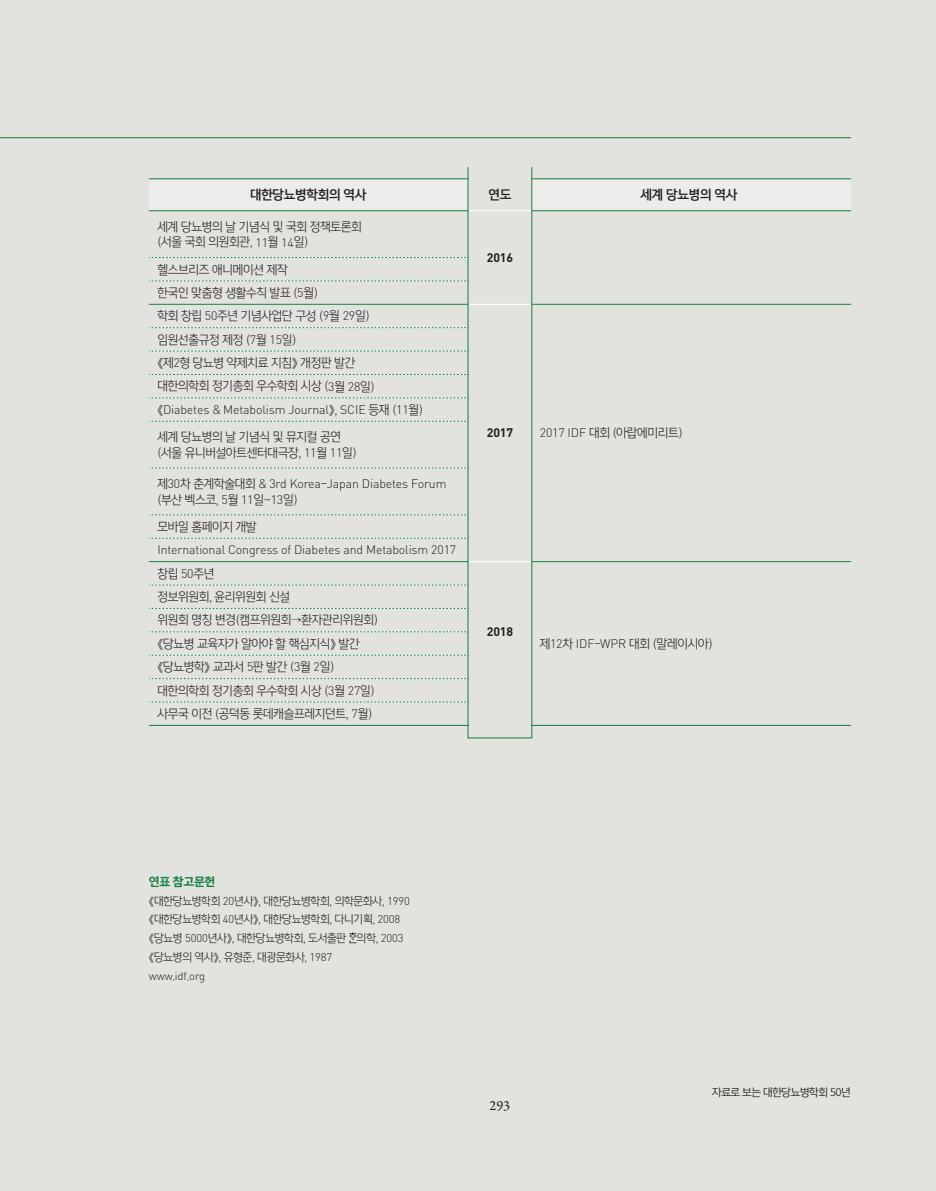
<style>
.page{position:relative;width:936px;height:1191px;background:#fff}
.page>*{position:absolute;margin:0;border:0;box-sizing:border-box;transform-origin:0 0}
.t1{font:500 14.25px "Garamond Premr Pro";color:#231f20}
.t2{font:12.3px/23.4px "Yoon Gothic Pro 730";letter-spacing:-.035em;color:#231f20}
.t3{font:300 12.3px/23.4px "DIN";letter-spacing:-.01em;color:#231f20}
.t4{font:12.3px "Yoon Gothic Pro 770";letter-spacing:-.035em;color:#231f20}
.t5{font:700 12.3px "DIN";letter-spacing:-.01em;color:#231f20}
.t6{font:11.25px/18.8px "Yoon Gothic Pro 730";letter-spacing:-.035em;color:#231f20}
.t7{font:10.5px "Yoon Gothic Pro 740";letter-spacing:-.045em;color:#231f20}
.s1{font-family:"DIN";font-weight:300}
.s2{font-family:"Yoon Gothic Pro 730";font-weight:400}
.s3{font-family:"Yoon Gothic Pro 780";color:#1b8346}
</style>
<div class="page">
<div style="left:0;top:0;width:935px;height:1191px;background:#e2e2de"></div>
<hr style="left:0;top:137px;width:850px;height:1px;background:#1b8346">
<svg style="left:149px;top:179px;width:702px;height:31px"></svg>
<hr style="left:149px;top:725px;width:319px;height:1px;background:#1b8346">
<hr style="left:531px;top:725px;width:320px;height:1px;background:#1b8346">
<hr style="left:149px;top:178px;width:319px;height:1px;background:#1b8346">
<hr style="left:531px;top:178px;width:320px;height:1px;background:#1b8346">
<hr style="left:149px;top:304px;width:319px;height:1px;background:#1b8346">
<hr style="left:531px;top:304px;width:320px;height:1px;background:#1b8346">
<hr style="left:149px;top:561px;width:319px;height:1px;background:#1b8346">
<hr style="left:531px;top:561px;width:320px;height:1px;background:#1b8346">
<hr style="left:149px;top:210px;width:319px;height:1px;background:#1b8346">
<hr style="left:531px;top:210px;width:320px;height:1px;background:#1b8346">
<svg style="left:149px;top:257px;width:318px;height:1px"></svg>
<svg style="left:149px;top:281px;width:318px;height:1px"></svg>
<svg style="left:149px;top:327px;width:318px;height:1px"></svg>
<svg style="left:149px;top:351px;width:318px;height:1px"></svg>
<svg style="left:149px;top:374px;width:318px;height:1px"></svg>
<svg style="left:149px;top:397px;width:318px;height:1px"></svg>
<svg style="left:149px;top:421px;width:318px;height:1px"></svg>
<svg style="left:149px;top:468px;width:318px;height:1px"></svg>
<svg style="left:149px;top:514px;width:318px;height:1px"></svg>
<svg style="left:149px;top:538px;width:318px;height:1px"></svg>
<svg style="left:149px;top:585px;width:318px;height:1px"></svg>
<svg style="left:149px;top:608px;width:318px;height:1px"></svg>
<svg style="left:149px;top:631px;width:318px;height:1px"></svg>
<svg style="left:149px;top:655px;width:318px;height:1px"></svg>
<svg style="left:149px;top:678px;width:318px;height:1px"></svg>
<hr style="left:468px;top:210px;width:63px;height:1px;background:#fff">
<hr style="left:468px;top:304px;width:63px;height:1px;background:#fff">
<hr style="left:468px;top:561px;width:63px;height:1px;background:#fff">
<svg style="left:149px;top:702px;width:318px;height:1px"></svg>
<svg style="left:349px;top:932px;width:7px;height:11px"></svg>
<div style="left:467px;top:167px;width:65px;height:571px;border:1px solid #1b8346"></div>
<p class="t4" style="left:250px;top:186px;width:118px">대한당뇨병학회의 역사</p>
<p class="t4" style="left:488px;top:185px;width:24px">연도</p>
<p class="t4" style="left:640px;top:186px;width:98px">세계 당뇨병의 역사</p>
<p class="t2" style="left:157px;top:218px;width:206px;line-height:15.8px">세계 당뇨병의 날 기념식 및 국회 정책토론회 (서울 국회 의원회관, <span class="s1">11</span>월 <span class="s1">14</span>일)</p>
<p class="t5" style="left:487px;top:249px;width:28px">2016</p>
<p class="t2" style="left:157px;top:257px;width:214px">헬스브리즈 애니메이션 제작<br>한국인 맞춤형 생활수칙 발표 (<span class="s1">5</span>월)<br>학회 창립 <span class="s1">50</span>주년 기념사업단 구성 (<span class="s1">9</span>월 <span class="s1">29</span>일)</p>
<p class="t2" style="left:157px;top:327px;width:267px">임원선출규정 제정 (<span class="s1">7</span>월 <span class="s1">15</span>일)<br>《제<span class="s1">2</span>형 당뇨병 약제치료 지침》 개정판 발간<br>대한의학회 정기총회 우수학회 시상 (<span class="s1">3</span>월 <span class="s1">28</span>일)《<span class="s1">Diabetes</span> &amp; <span class="s1">Metabolism Journal</span>》, <span class="s1">SCIE</span> 등재 (<span class="s1">11</span>월)</p>
<p class="t2" style="left:157px;top:429px;width:201px;line-height:15.8px">세계 당뇨병의 날 기념식 및 뮤지컬 공연 (서울 유니버설아트센터대극장, <span class="s1">11</span>월 <span class="s1">11</span>일)</p>
<p class="t3" style="left:157px;top:475px;width:290px;line-height:15.8px"><span class="s2">제</span>30<span class="s2">차 춘계학술대회 &amp;</span> 3rd Korea<span class="s2">-</span>Japan Diabetes Forum <span class="s2">(부산 벡스코,</span> 5<span class="s2">월</span> 11<span class="s2">일~</span>13<span class="s2">일)</span></p>
<p class="t3" style="left:157px;top:514px;width:300px"><span class="s2">모바일 홈페이지 개발<br></span>International Congress of Diabetes and Metabolism 2017 <span class="s2">창립</span> 50<span class="s2">주년</span></p>
<p class="t2" style="left:157px;top:585px;width:222px">정보위원회, 윤리위원회 신설<br>위원회 명칭 변경(캠프위원회→환자관리위원회)《당뇨병 교육자가 알아야 할 핵심지식》 발간《당뇨병학》 교과서 <span class="s1">5</span>판 발간 (<span class="s1">3</span>월 <span class="s1">2</span>일) 대한의학회 정기총회 우수학회 시상 (<span class="s1">3</span>월 <span class="s1">27</span>일) 사무국 이전 (공덕동 롯데캐슬프레지던트, <span class="s1">7</span>월)</p>
<p class="t5" style="left:487px;top:425px;width:28px">2017</p>
<p class="t2" style="left:539px;top:421px;width:144px"><span class="s1">2017 IDF</span> 대회 (아랍에미리트)</p>
<p class="t5" style="left:487px;top:624px;width:28px">2018</p>
<p class="t2" style="left:539px;top:631px;width:174px">제<span class="s1">12</span>차 <span class="s1">IDF</span>-<span class="s1">WPR</span> 대회 (말레이시아)</p>
<p class="t6" style="left:149px;top:872px;width:262px"><span class="s3">연표 참고문헌<br></span>《대한당뇨병학회 <span class="s1">20</span>년사》, 대한당뇨병학회, 의학문화사, <span class="s1">1990</span>《대한당뇨병학회 <span class="s1">40</span>년사》, 대한당뇨병학회, 다니기획, <span class="s1">2008</span>《당뇨병 <span class="s1">5000</span>년사》, 대한당뇨병학회, 도서출판 의학, <span class="s1">2003</span>《당뇨병의 역사》, 유형준, 대광문화사, <span class="s1">1987<br>www</span>.<span class="s1">idf</span>.<span class="s1">org</span></p>
<p class="t1" style="left:489px;top:1097px;width:22px">293</p>
<p class="t7" style="left:712px;top:1085px;width:140px">자료로 보는 대한당뇨병학회 50년</p>
</div>
